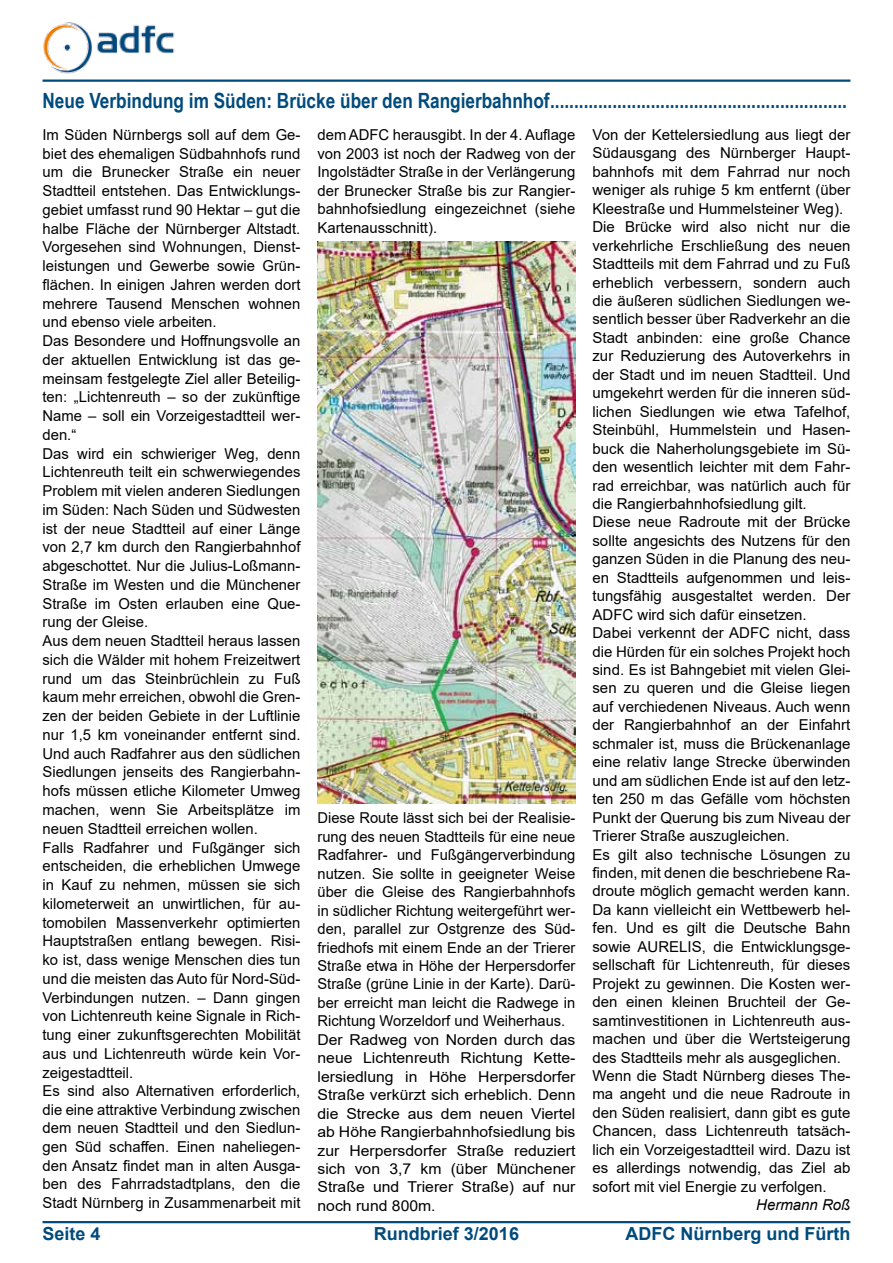
<style>
.page{position:relative;width:893px;height:1263px;background:#fff}
.page>*{position:absolute;margin:0;border:0;box-sizing:border-box;transform-origin:0 0}
.t1{font:700 21px "Arial Narrow";color:#004b7c}
.t2{font:700 18px "Arial";color:#004b7c}
.t3{font:15px/18.5px "Arial";color:#000}
.t4{font:italic 15px "Arial";color:#000}
</style>
<div class="page">
<hr style="left:43px;top:1221px;width:807px;height:2px;background:#004b7c">
<hr style="left:43px;top:80px;width:807px;height:2px;background:#004b7c">
<img style="left:43px;top:22px;width:132px;height:52px">
<img style="left:317px;top:242px;width:258px;height:562px">
<h1 class="t1" style="left:43px;top:88px;width:806px">Neue Verbindung im Süden: Brücke über den Rangierbahnhof..............................................................</h1>
<p class="t3" style="left:43px;top:125px;width:259px">Im Süden Nürnbergs soll auf dem Ge&shy;biet des ehemaligen Südbahnhofs rund um die Brunecker Straße ein neuer Stadtteil entstehen. Das Entwicklungs&shy;gebiet umfasst rund 90 Hektar – gut die halbe Fläche der Nürnberger Altstadt.<br>Vorgesehen sind Wohnungen, Dienst&shy;leistungen und Gewerbe sowie Grün&shy;flächen. In einigen Jahren werden dort mehrere Tausend Menschen wohnen und ebenso viele arbeiten.<br>Das Besondere und Hoffnungsvolle an der aktuellen Entwicklung ist das ge&shy;meinsam festgelegte Ziel aller Beteilig&shy;ten: „Lichtenreuth – so der zukünftige Name – soll ein Vorzeigestadtteil wer&shy;den.“<br>Das wird ein schwieriger Weg, denn Lichtenreuth teilt ein schwerwiegendes Problem mit vielen anderen Siedlungen im Süden: Nach Süden und Südwesten ist der neue Stadtteil auf einer Länge von 2,7 km durch den Rangierbahnhof abgeschottet. Nur die Julius-Loßmann-Straße im Westen und die Münchener Straße im Osten erlauben eine Que&shy;rung der Gleise.<br>Aus dem neuen Stadtteil heraus lassen sich die Wälder mit hohem Freizeitwert rund um das Steinbrüchlein zu Fuß kaum mehr erreichen, obwohl die Gren&shy;zen der beiden Gebiete in der Luftlinie nur 1,5 km voneinander entfernt sind.<br>Und auch Radfahrer aus den südlichen Siedlungen jenseits des Rangierbahn&shy;hofs müssen etliche Kilometer Umweg machen, wenn Sie Arbeitsplätze im neuen Stadtteil erreichen wollen.<br>Falls Radfahrer und Fußgänger sich entscheiden, die erheblichen Umwege in Kauf zu nehmen, müssen sie sich kilometerweit an unwirtlichen, für au&shy;tomobilen Massenverkehr optimierten Hauptstraßen entlang bewegen. Risi&shy;ko ist, dass wenige Menschen dies tun und die meisten das Auto für Nord-Süd-Verbindungen nutzen. – Dann gingen von Lichtenreuth keine Signale in Rich&shy;tung einer zukunftsgerechten Mobilität aus und Lichtenreuth würde kein Vor&shy;zeigestadtteil.<br>Es sind also Alternativen erforderlich, die eine attraktive Verbindung zwischen dem neuen Stadtteil und den Siedlun&shy;gen Süd schaffen. Einen naheliegen&shy;den Ansatz findet man in alten Ausga&shy;ben des Fahrradstadtplans, den die Stadt Nürnberg in Zusammenarbeit mit</p>
<p class="t3" style="left:317px;top:125px;width:259px;text-align:justify">dem ADFC herausgibt. In der 4. Auflage von 2003 ist noch der Radweg von der Ingolstädter Straße in der Verlängerung der Brunecker Straße bis zur Rangier&shy;bahnhofsiedlung eingezeichnet (siehe Kartenausschnitt).</p>
<p class="t3" style="left:592px;top:125px;width:259px">Von der Kettelersiedlung aus liegt der Südausgang des Nürnberger Haupt&shy;bahnhofs mit dem Fahrrad nur noch weniger als ruhige 5 km entfernt (über Kleestraße und Hummelsteiner Weg).<br>Die Brücke wird also nicht nur die verkehrliche Erschließung des neuen Stadtteils mit dem Fahrrad und zu Fuß erheblich verbessern, sondern auch die äußeren südlichen Siedlungen we&shy;sentlich besser über Radverkehr an die Stadt anbinden: eine große Chance zur Reduzierung des Autoverkehrs in der Stadt und im neuen Stadtteil. Und umgekehrt werden für die inneren süd&shy;lichen Siedlungen wie etwa Tafelhof, Steinbühl, Hummelstein und Hasen&shy;buck die Naherholungsgebiete im Sü&shy;den wesentlich leichter mit dem Fahr&shy;rad erreichbar, was natürlich auch für die Rangierbahnhofsiedlung gilt.<br>Diese neue Radroute mit der Brücke sollte angesichts des Nutzens für den ganzen Süden in die Planung des neu&shy;en Stadtteils aufgenommen und leis&shy;tungsfähig ausgestaltet werden. Der ADFC wird sich dafür einsetzen.<br>Dabei verkennt der ADFC nicht, dass die Hürden für ein solches Projekt hoch sind. Es ist Bahngebiet mit vielen Glei&shy;sen zu queren und die Gleise liegen auf verchiedenen Niveaus. Auch wenn der Rangierbahnhof an der Einfahrt schmaler ist, muss die Brückenanlage eine relativ lange Strecke überwinden und am südlichen Ende ist auf den letz&shy;ten 250 m das Gefälle vom höchsten Punkt der Querung bis zum Niveau der Trierer Straße auszugleichen.<br>Es gilt also technische Lösungen zu finden, mit denen die beschriebene Ra&shy;droute möglich gemacht werden kann.<br>Da kann vielleicht ein Wettbewerb hel&shy;fen. Und es gilt die Deutsche Bahn sowie AURELIS, die Entwicklungsge&shy;sellschaft für Lichtenreuth, für dieses Projekt zu gewinnen. Die Kosten wer&shy;den einen kleinen Bruchteil der Ge&shy;samtinvestitionen in Lichtenreuth aus&shy;machen und über die Wertsteigerung des Stadtteils mehr als ausgeglichen.<br>Wenn die Stadt Nürnberg dieses The&shy;ma angeht und die neue Radroute in den Süden realisiert, dann gibt es gute Chancen, dass Lichtenreuth tatsäch&shy;lich ein Vorzeigestadtteil wird. Dazu ist es allerdings notwendig, das Ziel ab sofort mit viel Energie zu verfolgen.</p>
<p class="t4" style="left:756px;top:1195px;width:96px">Hermann Roß</p>
<p class="t3" style="left:317px;top:809px;width:259px">Diese Route lässt sich bei der Realisie&shy;rung des neuen Stadtteils für eine neue Radfahrer- und Fußgängerverbindung nutzen. Sie sollte in geeigneter Weise über die Gleise des Rangierbahnhofs in südlicher Richtung weitergeführt wer&shy;den, parallel zur Ostgrenze des Süd&shy;friedhofs mit einem Ende an der Trierer Straße etwa in Höhe der Herpersdorfer Straße (grüne Linie in der Karte). Darü&shy;ber erreicht man leicht die Radwege in Richtung Worzeldorf und Weiherhaus.<br>Der Radweg von Norden durch das neue Lichtenreuth Richtung Kette&shy;lersiedlung in Höhe Herpersdorfer Straße verkürzt sich erheblich. Denn die Strecke aus dem neuen Viertel ab Höhe Rangierbahnhofsiedlung bis zur Herpersdorfer Straße reduziert sich von 3,7 km (über Münchener Straße und Trierer Straße) auf nur noch rund 800m.</p>
<p class="t2" style="left:43px;top:1221px;width:60px">Seite 4</p>
<p class="t2" style="left:374px;top:1221px;width:147px">Rundbrief 3/2016</p>
<p class="t2" style="left:625px;top:1221px;width:226px">ADFC Nürnberg und Fürth</p>
</div>
